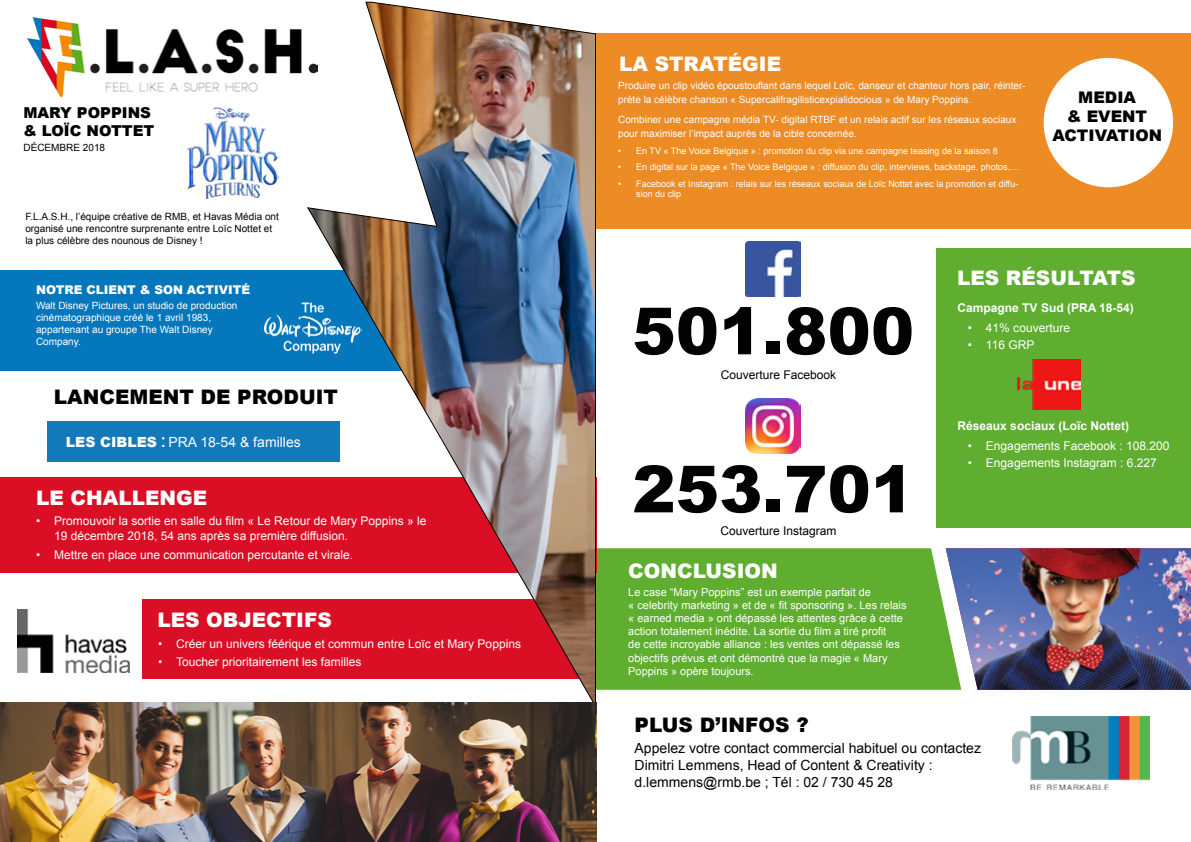
<style>
.page{position:relative;width:1191px;height:842px;background:#fff}
.page>*{position:absolute;margin:0;border:0;box-sizing:border-box;transform-origin:0 0}
.t1{font:900 65px "Arial";color:#020203}
.t2{font:900 20px "Arial";color:#fff}
.t3{font:900 20px "Arial";color:#000}
.t4{font:900 20px "Arial";color:#020203}
.t5{font:900 16px/19.2px "Arial";color:#000;text-align:center}
.t6{font:900 15px/18px "Arial";color:#000}
.t7{font:14px/16.8px "Arial";color:#020203}
.t8{font:14px "Arial";color:#fff}
.t9{font:12px/14.4px "Arial";color:#fff}
.t10{font:700 12px "Arial";color:#fff}
.t11{font:12px "Arial";color:#000}
.t12{font:900 12px "Arial";color:#fff}
.t13{font:11px/13.2px "Arial";color:#fff}
.t14{font:10px/12px "Arial";color:#fff}
.t15{font:10px/12px "Arial";color:#020203}
.t16{font:10px "Arial";color:#000}
.t17{font:9px/10.8px "Arial";color:#fff}
.s1{font-weight:900}
.s2{font-family:"Bebas Neue";font-size:20px}
</style>
<div class="page">
<div style="left:596px;top:548px;width:349px;height:142px;background:#5fae30"></div>
<img style="left:945px;top:548px;width:246px;height:142px">
<div style="left:936px;top:248px;width:254px;height:280px;background:#5fae30"></div>
<div style="left:142px;top:599px;width:453px;height:80px;background:#da0e24"></div>
<div style="left:523px;top:34px;width:668px;height:195px;background:#ed8b24"></div>
<div style="left:47px;top:422px;width:292px;height:40px;background:#1279bb"></div>
<div style="left:0;top:477px;width:596px;height:96px;background:#da0e24"></div>
<div style="left:0;top:270px;width:403px;height:101px;background:#0578bd"></div>
<img style="left:27px;top:17px;width:275px;height:80px">
<img style="left:306px;top:1px;width:290px;height:701px">
<img style="left:263px;top:301px;width:99px;height:54px">
<div style="left:1043px;top:58px;width:130px;height:129px;background:#fff;border-radius:50%"></div>
<img style="left:1017px;top:360px;width:63px;height:49px">
<img style="left:1012px;top:717px;width:137px;height:72px">
<img style="left:17px;top:610px;width:112px;height:62px">
<img style="left:187px;top:107px;width:91px;height:91px">
<img style="left:0;top:702px;width:596px;height:140px">
<img style="left:745px;top:241px;width:55px;height:55px">
<img style="left:745px;top:398px;width:55px;height:55px">
<h3 class="t6" style="left:23px;top:103px;width:133px">MARY POPPINS &amp; LOÏC NOTTET</h3>
<p class="t16" style="left:23px;top:141px;width:83px">DÉCEMBRE 2018</p>
<p class="t15" style="left:25px;top:210px;width:255px">F.L.A.S.H., l’équipe créative de RMB, et Havas Média ont organisé une rencontre surprenante entre Loïc Nottet et la plus célèbre des nounous de Disney !</p>
<p class="t12" style="left:36px;top:281px;width:215px">NOTRE CLIENT &amp; SON ACTIVITÉ</p>
<p class="t14" style="left:36px;top:300px;width:203px">Walt Disney Pictures, un studio de production cinématographique créé le 1 avril 1983, appartenant au groupe The Walt Disney Company.</p>
<h2 class="t3" style="left:54px;top:382px;width:286px">LANCEMENT DE PRODUIT</h2>
<h3 class="t8" style="left:66px;top:433px;width:236px"><span class="s1">LES CIBLES</span> <span class="s2">:</span> PRA 18-54 &amp; familles</h3>
<h2 class="t2" style="left:36px;top:483px;width:173px">LE CHALLENGE</h2>
<p class="t9" style="left:54px;top:514px;width:374px;text-indent:-18px">• Promouvoir la sortie en salle du film « Le Retour de Mary Poppins » le<br>19 décembre 2018, 54 ans après sa première diffusion.</p>
<p class="t9" style="left:36px;top:547px;width:318px">• Mettre en place une communication percutante et virale.</p>
<h2 class="t2" style="left:157px;top:605px;width:176px">LES OBJECTIFS</h2>
<p class="t9" style="left:158px;top:637px;width:364px">• Créer un univers féérique et commun entre Loïc et Mary Poppins</p>
<p class="t9" style="left:158px;top:654px;width:205px">• Toucher prioritairement les familles</p>
<h2 class="t2" style="left:619px;top:50px;width:163px">LA STRATÉGIE</h2>
<p class="t14" style="left:618px;top:79px;width:409px;line-height:14px">Produire un clip vidéo époustouflant dans lequel Loïc, danseur et chanteur hors pair, réinter&shy;prète la célèbre chanson « Supercalifragilisticexpialidocious » de Mary Poppins.</p>
<p class="t14" style="left:618px;top:113px;width:400px;line-height:14px">Combiner une campagne média TV- digital RTBF et un relais actif sur les réseaux sociaux pour maximiser l’impact auprès de la cible concernée.</p>
<p class="t17" style="left:618px;top:145px;width:381px">• En TV « The Voice Belgique » : promotion du clip via une campagne teasing de la saison 8</p>
<p class="t17" style="left:618px;top:162px;width:402px">• En digital sur la page « The Voice Belgique » : diffusion du clip, interviews, backstage, photos,…</p>
<p class="t17" style="left:636px;top:178px;width:384px;text-indent:-18px">• Facebook et Instagram : relais sur les réseaux sociaux de Loïc Nottet avec la promotion et diffu&shy;sion du clip</p>
<h3 class="t5" style="left:1052px;top:87px;width:111px">MEDIA<br>&amp; EVENT<br>ACTIVATION</h3>
<h1 class="t1" style="left:632px;top:284px;width:283px">501.800</h1>
<p class="t11" style="left:720px;top:367px;width:117px">Couverture Facebook</p>
<h1 class="t1" style="left:632px;top:442px;width:283px">253.701</h1>
<p class="t11" style="left:720px;top:523px;width:118px">Couverture Instagram</p>
<h2 class="t2" style="left:628px;top:556px;width:151px">CONCLUSION</h2>
<p class="t13" style="left:628px;top:585px;width:280px">Le case “Mary Poppins” est un exemple parfait de<br>« celebrity marketing » et de « fit sponsoring ». Les relais « earned media » ont dépassé les attentes grâce à cette action totalement inédite. La sortie du film a tiré profit<br>de cette incroyable alliance : les ventes ont dépassé les objectifs prévus et ont démontré que la magie « Mary Poppins » opère toujours.</p>
<h2 class="t4" style="left:634px;top:710px;width:175px">PLUS D’INFOS ?</h2>
<h2 class="t2" style="left:957px;top:263px;width:180px">LES RÉSULTATS</h2>
<p class="t10" style="left:957px;top:300px;width:178px">Campagne TV Sud (PRA 18-54)</p>
<p class="t9" style="left:968px;top:321px;width:104px">• 41% couverture</p>
<p class="t9" style="left:968px;top:338px;width:68px">• 116 GRP</p>
<p class="t10" style="left:957px;top:418px;width:173px">Réseaux sociaux (Loïc Nottet)</p>
<p class="t9" style="left:968px;top:439px;width:203px">• Engagements Facebook : 108.200</p>
<p class="t9" style="left:968px;top:456px;width:190px">• Engagements Instagram : 6.227</p>
<h3 class="t7" style="left:634px;top:740px;width:348px">Appelez votre contact commercial habituel ou contactez<br>Dimitri Lemmens, Head of Content &amp; Creativity : d.lemmens@rmb.be ; Tél : 02 / 730 45 28</h3>
</div>
